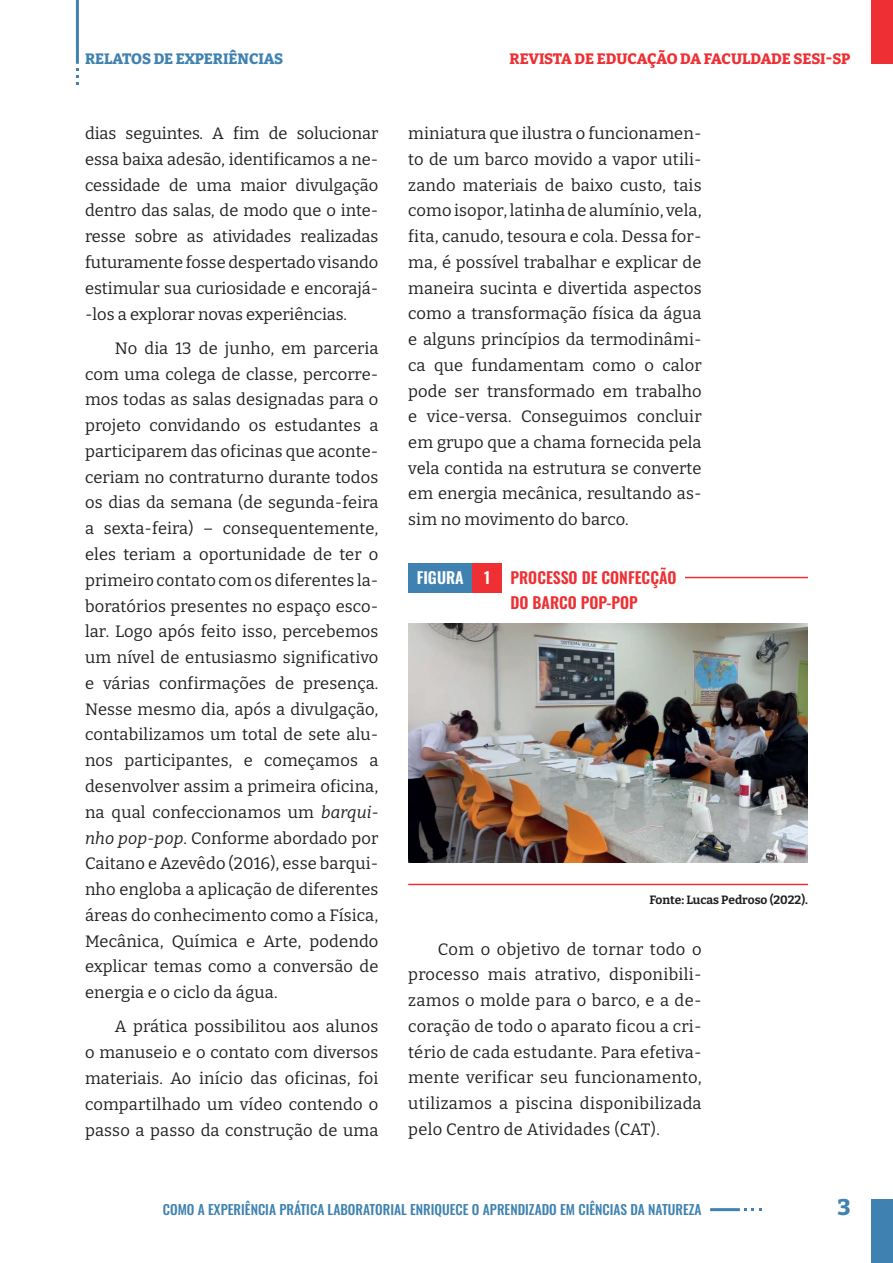
<style>
.page{position:relative;width:893px;height:1263px;background:#fff}
.page>*{position:absolute;margin:0;border:0;box-sizing:border-box;transform-origin:0 0}
.t1{font:800 22.5px "Bitter";color:#3f82b1}
.t2{font:16.5px/25.8px "Bitter";letter-spacing:.01em;color:#231f20;text-align:justify}
.t3{font:600 15.75px/25.5px "Oswald";color:#ee3034}
.t4{font:600 15.75px "Oswald";color:#fff}
.t5{font:800 15px "Bitter";letter-spacing:-.01em;color:#ee3034}
.t6{font:800 15px "Bitter";color:#3f82b1}
.t7{font:500 13.5px "Oswald";color:#3f82b1}
.t8{font:700 12px "Bitter";color:#231f20}
.s1{font-style:italic}
</style>
<div class="page">
<div style="left:872px;top:1199px;width:21px;height:64px;background:#3f82b1"></div>
<div style="left:872px;top:0;width:21px;height:64px;background:#ee3034"></div>
<hr style="left:76px;top:0;width:3px;height:64px;background:#3f82b1">
<svg style="left:76px;top:68px;width:3px;height:17px"></svg>
<hr style="left:710px;top:1208px;width:30px;height:3px;background:#3f82b1">
<svg style="left:744px;top:1208px;width:18px;height:3px"></svg>
<hr style="left:457px;top:577px;width:351px;height:1px;background:#ee3034">
<hr style="left:408px;top:884px;width:400px;height:1px;background:#ee3034">
<div style="left:408px;top:563px;width:64px;height:29px;background:#3f82b1"></div>
<div style="left:472px;top:563px;width:30px;height:29px;background:#ee3034"></div>
<div style="left:502px;top:563px;width:183px;height:55px;background:#fff"></div>
<img style="left:408px;top:623px;width:400px;height:240px">
<p class="t6" style="left:85px;top:46px;width:200px">RELATOS DE EXPERIÊNCIAS</p>
<p class="t5" style="left:510px;top:46px;width:342px">REVISTA DE EDUCAÇÃO DA FACULDADE SESI-SP</p>
<p class="t2" style="left:85px;top:120px;width:295px">dias seguintes. A fim de solucionar essa baixa adesão, identificamos a ne&shy;cessidade de uma maior divulgação dentro das salas, de modo que o inte&shy;resse sobre as atividades realizadas futuramente fosse despertado visando estimular sua curiosidade e encorajá--los a explorar novas experiências.</p>
<p class="t2" style="left:85px;top:334px;width:295px;text-indent:30px">No dia 13 de junho, em parceria com uma colega de classe, percorre&shy;mos todas as salas designadas para o projeto convidando os estudantes a participarem das oficinas que aconte&shy;ceriam no contraturno durante todos os dias da semana (de segunda-feira a sexta-feira) – consequentemente, eles teriam a oportunidade de ter o primeiro contato com os diferentes la&shy;boratórios presentes no espaço esco&shy;lar. Logo após feito isso, percebemos um nível de entusiasmo significativo e várias confirmações de presença.<br>Nesse mesmo dia, após a divulgação, contabilizamos um total de sete alu&shy;nos participantes, e começamos a desenvolver assim a primeira oficina, na qual confeccionamos um <span class="s1">barqui&shy;nho pop-pop</span>. Conforme abordado por Caitano e Azevêdo (2016), esse barqui&shy;nho engloba a aplicação de diferentes áreas do conhecimento como a Física, Mecânica, Química e Arte, podendo explicar temas como a conversão de energia e o ciclo da água.</p>
<p class="t2" style="left:85px;top:1013px;width:295px;text-indent:30px">A prática possibilitou aos alunos o manuseio e o contato com diversos materiais. Ao início das oficinas, foi compartilhado um vídeo contendo o passo a passo da construção de uma</p>
<p class="t2" style="left:408px;top:120px;width:295px">miniatura que ilustra o funcionamen&shy;to de um barco movido a vapor utili&shy;zando materiais de baixo custo, tais como isopor, latinha de alumínio, vela, fita, canudo, tesoura e cola. Dessa for&shy;ma, é possível trabalhar e explicar de maneira sucinta e divertida aspectos como a transformação física da água e alguns princípios da termodinâmi&shy;ca que fundamentam como o calor pode ser transformado em trabalho e vice-versa. Conseguimos concluir em grupo que a chama fornecida pela vela contida na estrutura se converte em energia mecânica, resultando as&shy;sim no movimento do barco.</p>
<p class="t4" style="left:417px;top:569px;width:49px">FIGURA</p>
<p class="t4" style="left:484px;top:569px;width:8px">1</p>
<p class="t3" style="left:510px;top:566px;width:167px">PROCESSO DE CONFECÇÃO<br>DO BARCO POP-POP</p>
<p class="t8" style="left:649px;top:889px;width:160px">Fonte: Lucas Pedroso (2022).</p>
<p class="t2" style="left:408px;top:935px;width:295px;text-indent:30px">Com o objetivo de tornar todo o processo mais atrativo, disponibili&shy;zamos o molde para o barco, e a de&shy;coração de todo o aparato ficou a cri&shy;tério de cada estudante. Para efetiva&shy;mente verificar seu funcionamento, utilizamos a piscina disponibilizada pelo Centro de Atividades (CAT).</p>
<p class="t7" style="left:163px;top:1202px;width:540px">COMO A EXPERIÊNCIA PRÁTICA LABORATORIAL ENRIQUECE O APRENDIZADO EM CIÊNCIAS DA NATUREZA</p>
<h1 class="t1" style="left:837px;top:1188px;width:15px">3</h1>
</div>
